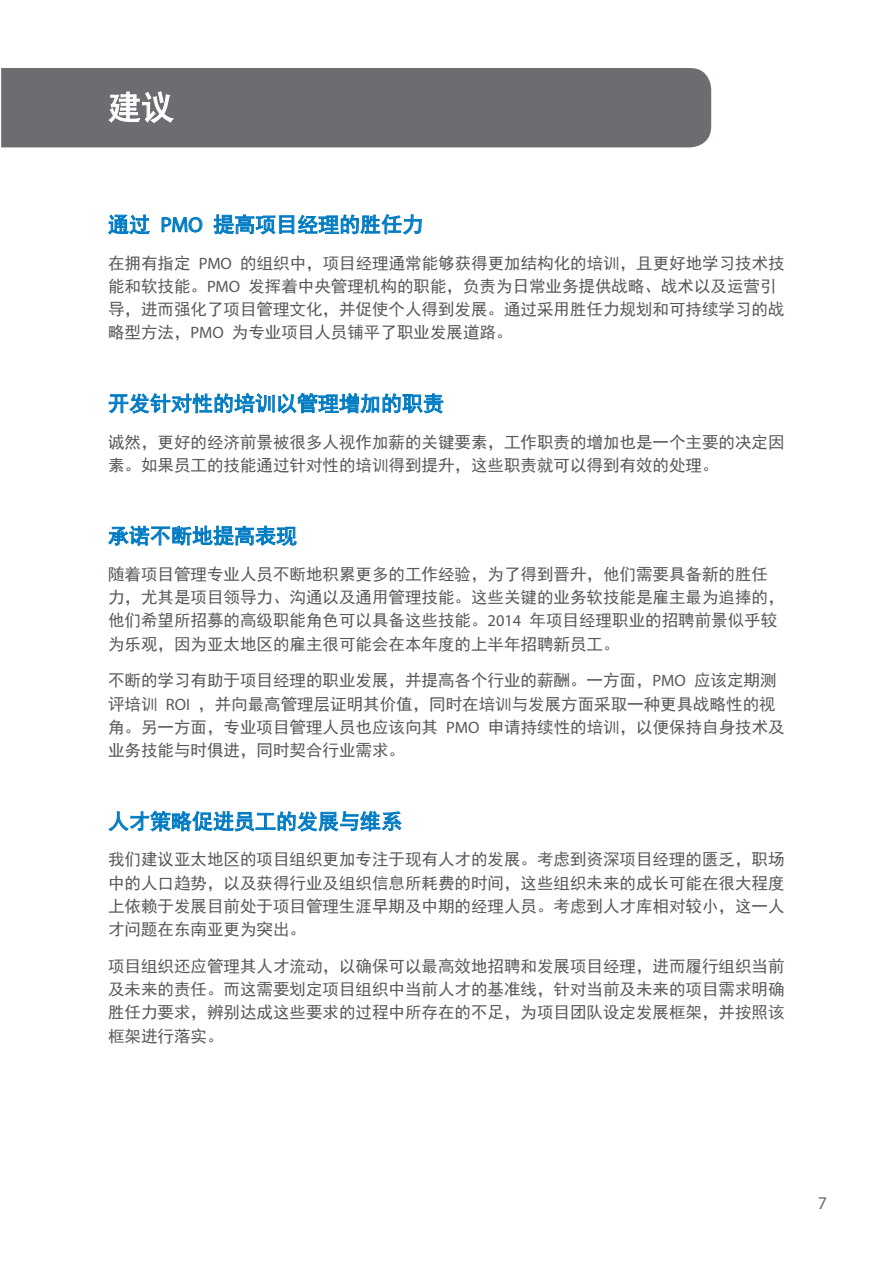
<style>
.page{position:relative;width:893px;height:1263px;background:#fff}
.page>*{position:absolute;margin:0;border:0;box-sizing:border-box;transform-origin:0 0}
.Intro_head{font:33px "Sim Hei";color:#fff}
.Main_head2{font:21px "Sim Hei";color:#007bc3}
.t1{font:18px "Myriad Pro";color:#6c6d70}
.Main_text{font:16.5px/23.2px "Sim Hei";color:#57585a}
.s1{font-family:"Myriad Pro"}
</style>
<div class="page">
<div style="left:1px;top:68px;width:710px;height:79px;background:#6c6d70"></div>
<svg style="left:108px;top:91px;width:67px;height:32px;background:#949597"></svg>
<svg style="left:108px;top:214px;width:42px;height:21px"></svg>
<svg style="left:161px;top:216px;width:42px;height:17px"></svg>
<svg style="left:213px;top:214px;width:209px;height:21px"></svg>
<svg style="left:108px;top:392px;width:336px;height:22px"></svg>
<svg style="left:108px;top:525px;width:189px;height:21px"></svg>
<svg style="left:108px;top:810px;width:294px;height:22px"></svg>
<p class="Intro_head" style="left:108px;top:91px;width:68px">建议</p>
<p class="Main_head2" style="left:108px;top:214px;width:317px">通过 <span class="s1">PMO</span> 提高项目经理的胜任力</p>
<p class="Main_text" style="left:108px;top:251px;width:678px">在拥有指定 <span class="s1">PMO</span> 的组织中，项目经理通常能够获得更加结构化的培训，且更好地学习技术技能和软技能。<span class="s1">PMO</span> 发挥着中央管理机构的职能，负责为日常业务提供战略、战术以及运营引导，进而强化了项目管理文化，并促使个人得到发展。通过采用胜任力规划和可持续学习的战略型方法，<span class="s1">PMO</span> 为专业项目人员铺平了职业发展道路。</p>
<p class="Main_head2" style="left:108px;top:393px;width:337px">开发针对性的培训以管理增加的职责</p>
<p class="Main_text" style="left:108px;top:430px;width:678px">诚然，更好的经济前景被很多人视作加薪的关键要素，工作职责的增加也是一个主要的决定因素。如果员工的技能通过针对性的培训得到提升，这些职责就可以得到有效的处理。</p>
<p class="Main_head2" style="left:108px;top:525px;width:190px">承诺不断地提高表现</p>
<p class="Main_text" style="left:108px;top:562px;width:678px">随着项目管理专业人员不断地积累更多的工作经验，为了得到晋升，他们需要具备新的胜任力，尤其是项目领导力、沟通以及通用管理技能。这些关键的业务软技能是雇主最为追捧的，他们希望所招募的高级职能角色可以具备这些技能。<span class="s1">2014</span> 年项目经理职业的招聘前景似乎较为乐观，因为亚太地区的雇主很可能会在本年度的上半年招聘新员工。</p>
<p class="Main_text" style="left:108px;top:669px;width:678px">不断的学习有助于项目经理的职业发展，并提高各个行业的薪酬。一方面，<span class="s1">PMO</span> 应该定期测评培训 <span class="s1">ROI</span> ，并向最高管理层证明其价值，同时在培训与发展方面采取一种更具战略性的视角。另一方面，专业项目管理人员也应该向其 <span class="s1">PMO</span> 申请持续性的培训，以便保持自身技术及业务技能与时俱进，同时契合行业需求。</p>
<p class="Main_head2" style="left:108px;top:811px;width:295px">人才策略促进员工的发展与维系</p>
<p class="Main_text" style="left:108px;top:848px;width:678px;text-align:justify">我们建议亚太地区的项目组织更加专注于现有人才的发展。考虑到资深项目经理的匮乏，职场中的人口趋势，以及获得行业及组织信息所耗费的时间，这些组织未来的成长可能在很大程度上依赖于发展目前处于项目管理生涯早期及中期的经理人员。考虑到人才库相对较小，这一人才问题在东南亚更为突出。</p>
<p class="Main_text" style="left:108px;top:954px;width:678px;text-align:justify">项目组织还应管理其人才流动，以确保可以最高效地招聘和发展项目经理，进而履行组织当前及未来的责任。而这需要划定项目组织中当前人才的基准线，针对当前及未来的项目需求明确胜任力要求，辨别达成这些要求的过程中所存在的不足，为项目团队设定发展框架，并按照该框架进行落实。</p>
<p class="t1" style="left:818px;top:1192px;width:11px">7</p>
</div>
